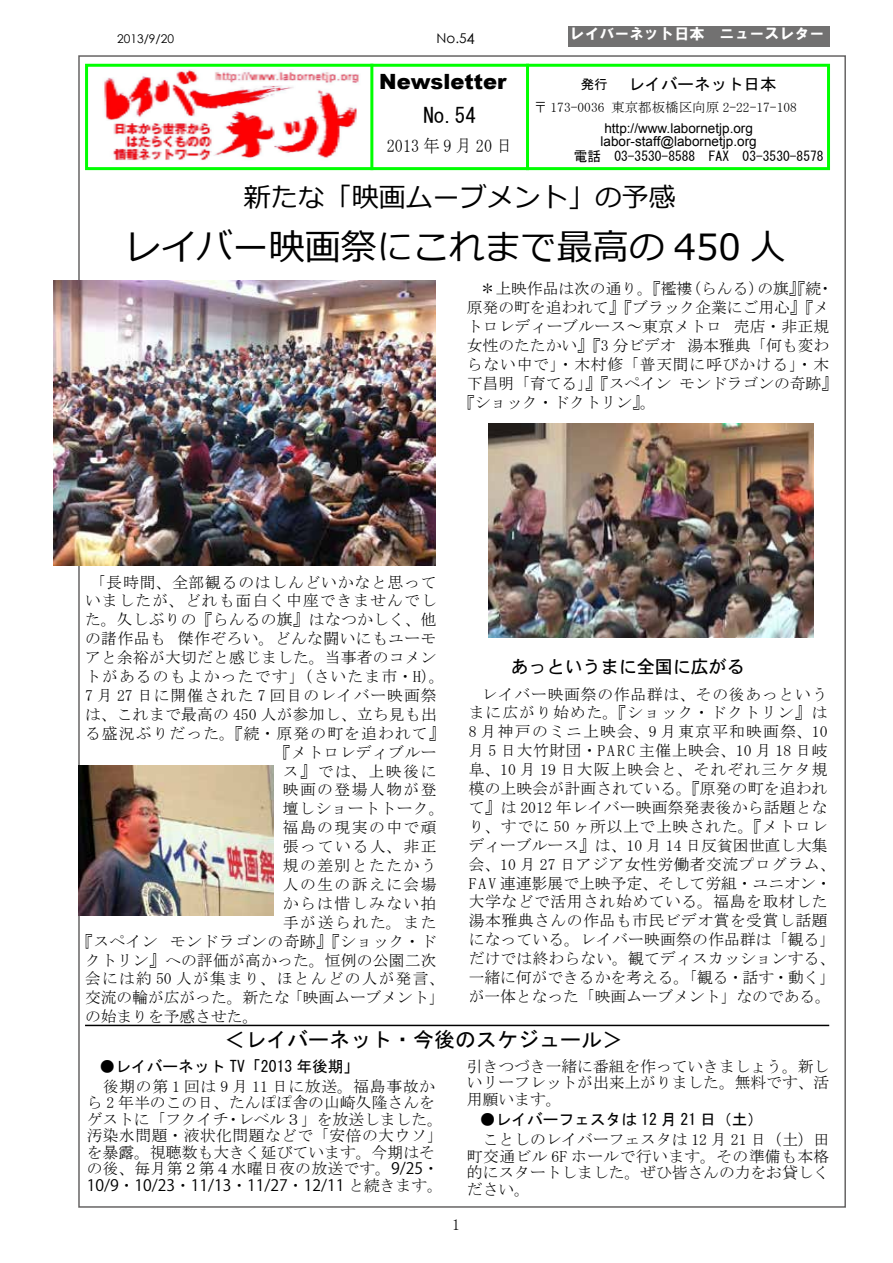
<style>
.page{position:relative;width:893px;height:1263px;background:#fff}
.page>*{position:absolute;margin:0;border:0;box-sizing:border-box;transform-origin:0 0}
.t1{font:36px "Meiryo";color:#000}
.t2{font:27px "Meiryo";color:#000}
.t3{font:21px "MS Gothic";color:#000}
.t4{font:900 21px "Arial";color:#000}
.t5{font:18px "DFHS Gothic W5 WIN RKSJ H";color:#000}
.t6{font:18px "MS Mincho";letter-spacing:.25em;color:#000;scale:.9 1}
.t7{font:16.5px "MS Gothic";color:#000}
.t8{font:15.75px/18.9px "MS Mincho";letter-spacing:.02em;color:#000;text-align:justify}
.t9{font:15.75px "MS Mincho";color:#000}
.t10{font:15.75px "MS Mincho";letter-spacing:.08em;color:#000}
.t11{font:15.75px "MS Mincho";letter-spacing:.095em;color:#000}
.t12{font:15.75px "MS Mincho";letter-spacing:.055em;color:#000}
.t13{font:15.75px "MS Gothic";color:#000}
.t14{font:15.75px "Koz Go Pro";color:#000}
.t15{font:15.75px "MS Mincho";letter-spacing:.065em;color:#000}
.t16{font:15.75px "MS Mincho";letter-spacing:.075em;color:#000}
.t17{font:15.75px "MS Mincho";letter-spacing:.07em;color:#000}
.t18{font:15.75px "MS Mincho";letter-spacing:.11em;color:#000}
.t19{font:15px "HGS Soei Kakugothic UB";color:#fff}
.t20{font:13.5px/13.5px "Arial";color:#000}
.t21{font:13.5px "MS Gothic";color:#000}
.t22{font:13.5px "MS Mincho";color:#000}
.t23{font:13.5px "Century Gothic";color:#000}
.t24{font:12px "Century Gothic";color:#000}
.s1{font-size:15px}
.s2{font-size:13.5px}
.s3{font-family:"Koz Go Pro"}
.s4{font-family:"MS Mincho"}
</style>
<div class="page">
<div style="left:568px;top:26px;width:262px;height:20px;background:#727171"></div>
<div style="left:85px;top:64px;width:745px;height:106px;border:3px solid #0f0"></div>
<hr style="left:370px;top:64px;width:3px;height:106px;background:#0f0">
<hr style="left:526px;top:64px;width:3px;height:106px;background:#0f0">
<img style="left:103px;top:70px;width:257px;height:91px">
<hr style="left:85px;top:1025px;width:744px;height:1px;background:#000">
<img style="left:54px;top:281px;width:381px;height:285px">
<img style="left:78px;top:765px;width:196px;height:150px">
<img style="left:488px;top:423px;width:326px;height:215px">
<p class="t24" style="left:117px;top:31px;width:59px">2013/9/20</p>
<p class="t23" style="left:436px;top:29px;width:40px">No.5<span class="s1">4</span></p>
<p class="t19" style="left:569px;top:26px;width:256px">レイバーネット日本　ニュースレター</p>
<h3 class="t4" style="left:379px;top:66px;width:129px">Newsletter</h3>
<h3 class="t3" style="left:423px;top:105px;width:54px">No.54</h3>
<p class="t6" style="left:387px;top:137px;width:141px">2013年9月20日</p>
<h2 class="t2" style="left:244px;top:178px;width:433px">新たな「映画ムーブメント」の予感</h2>
<h1 class="t1" style="left:125px;top:222px;width:663px">レイバー映画祭にこれまで最高の 450 人</h1>
<p class="t7" style="left:581px;top:76px;width:197px"><span class="s2">発行　</span> レイバーネット日本</p>
<p class="t22" style="left:534px;top:101px;width:265px">〒 173-0036 東京都板橋区向原 2-22-17-108</p>
<p class="t20" style="left:601px;top:121px;width:158px">http://www.labornetjp.org labor-staff@labornetjp.org</p>
<p class="t21" style="left:574px;top:149px;width:251px">電話　03-3530-8588　FAX　03-3530-8578</p>
<p class="t9" style="left:480px;top:281px;width:355px">＊上映作品は次の通り。『襤褸（らんる）の旗』『続・</p>
<p class="t9" style="left:467px;top:300px;width:364px">原発の町を追われて』『ブラック企業にご用心』『メ</p>
<p class="t8" style="left:467px;top:317px;width:364px">トロレディーブルース～東京メトロ 売店・非正規</p>
<p class="t9" style="left:467px;top:337px;width:364px">女性のたたかい』『3 分ビデオ 湯本雅典「何も変わ</p>
<p class="t12" style="left:467px;top:356px;width:364px">らない中で」・木村修「普天間に呼びかける」・木</p>
<p class="t9" style="left:467px;top:375px;width:372px">下昌明「育てる」』『スペイン モンドラゴンの奇跡』</p>
<p class="t9" style="left:459px;top:394px;width:198px">『ショック・ドクトリン』。</p>
<p class="t12" style="left:90px;top:574px;width:348px">「長時間、全部観るのはしんどいかなと思って</p>
<p class="t17" style="left:85px;top:593px;width:353px">いましたが、どれも面白く中座できませんでし</p>
<p class="t8" style="left:85px;top:610px;width:353px">た。久しぶりの『らんるの旗』はなつかしく、他</p>
<p class="t8" style="left:85px;top:629px;width:353px">の諸作品も 傑作ぞろい。どんな闘いにもユーモ</p>
<p class="t8" style="left:85px;top:648px;width:353px">アと余裕が大切だと感じました。当事者のコメン</p>
<p class="t10" style="left:85px;top:668px;width:361px">トがあるのもよかったです」（さいたま市・H）。</p>
<p class="t15" style="left:85px;top:687px;width:353px">7 月 27 日に開催された 7 回目のレイバー映画祭</p>
<p class="t8" style="left:85px;top:705px;width:353px">は、これまで最高の 450 人が参加し、立ち見も出</p>
<p class="t16" style="left:85px;top:725px;width:361px">る盛況ぶりだった。『続・原発の町を追われて』</p>
<p class="t8" style="left:275px;top:742px;width:163px">『メトロレディブルー</p>
<p class="t8" style="left:283px;top:761px;width:155px">ス』では、上映後に</p>
<p class="t11" style="left:283px;top:782px;width:155px">映画の登場人物が登</p>
<p class="t8" style="left:283px;top:799px;width:163px">壇しショートトーク。</p>
<p class="t11" style="left:283px;top:820px;width:155px">福島の現実の中で頑</p>
<p class="t18" style="left:283px;top:839px;width:155px">張っている人、非正</p>
<p class="t11" style="left:283px;top:857px;width:155px">規の差別とたたかう</p>
<p class="t11" style="left:283px;top:876px;width:155px">人の生の訴えに会場</p>
<p class="t11" style="left:283px;top:895px;width:155px">からは惜しみない拍</p>
<p class="t18" style="left:283px;top:914px;width:155px">手が送られた。また</p>
<p class="t8" style="left:77px;top:931px;width:361px">『スペイン モンドラゴンの奇跡』『ショック・ド</p>
<p class="t8" style="left:85px;top:950px;width:353px">クトリン』への評価が高かった。恒例の公園二次</p>
<p class="t10" style="left:85px;top:971px;width:361px">会には約 50 人が集まり、ほとんどの人が発言、</p>
<p class="t9" style="left:85px;top:990px;width:361px">交流の輪が広がった。新たな「映画ムーブメント」</p>
<p class="t9" style="left:85px;top:1009px;width:175px">の始まりを予感させた。</p>
<p class="t5" style="left:511px;top:658px;width:235px">あっというまに全国に広がる</p>
<p class="t8" style="left:469px;top:684px;width:368px;text-align:center">レイバー映画祭の作品群は、その後あっという<br>まに広がり始めた。『ショック・ドクトリン』は<br>8 月神戸のミニ上映会、9 月東京平和映画祭、10月 5 日大竹財団・PARC 主催上映会、10 月 18 日岐阜、10 月 19 日大阪上映会と、それぞれ三ケタ規模の上映会が計画されている。『原発の町を追われて』は 2012 年レイバー映画祭発表後から話題となり、すでに 50 ヶ所以上で上映された。『メトロレディーブルース』は、10 月 14 日反貧困世直し大集会、10 月 27 日アジア女性労働者交流プログラム、<br>F A V 連連影展で上映予定、そして労組・ユニオン・大学などで活用され始めている。福島を取材した湯本雅典さんの作品も市民ビデオ賞を受賞し話題になっている。レイバー映画祭の作品群は「観る」だけでは終わらない。観てディスカッションする、一緒に何ができるかを考える。「観る・話す・動く」が一体となった「映画ムーブメント」なのである。</p>
<h3 class="t3" style="left:224px;top:1029px;width:401px">＜レイバーネット・今後のスケジュール＞</h3>
<p class="t8" style="left:467px;top:1057px;width:364px;line-height:16.5px">引きつづき一緒に番組を作っていきましょう。新しいリーフレットが出来上がりました。無料です、活用願います。</p>
<p class="t13" style="left:480px;top:1112px;width:285px">●レイバーフェスタは 12 月 21 日（土）</p>
<p class="t8" style="left:467px;top:1131px;width:364px;line-height:16.5px">　ことしのレイバーフェスタは 12 月 21 日（土）田町交通ビル 6F ホールで行います。その準備も本格的にスタートしました。ぜひ皆さんの力をお貸しください。</p>
<p class="t8" style="left:452px;top:1214px;width:9px">1</p>
<p class="t13" style="left:99px;top:1058px;width:261px">●レイバーネット TV「2013 年後期」</p>
<p class="t8" style="left:87px;top:1077px;width:358px;line-height:16.5px;text-align:left">　後期の第 1 回は 9 月 11 日に放送。福島事故から 2 年半のこの日、たんぽぽ舎の山崎久隆さんをゲストに「フクイチ・レベル３」を放送しました。汚染水問題・液状化問題などで「安倍の大ウソ」を暴露。視聴数も大きく延びています。今期はその後、毎月第２第４水曜日夜の放送です。<span class="s3">9/25</span>・</p>
<p class="t14" style="left:87px;top:1175px;width:358px">10/9<span class="s4">・</span>10/23<span class="s4">・</span>11/13<span class="s4">・</span>11/27<span class="s4">・</span>12/11 <span class="s4">と続きます。</span></p>
</div>
